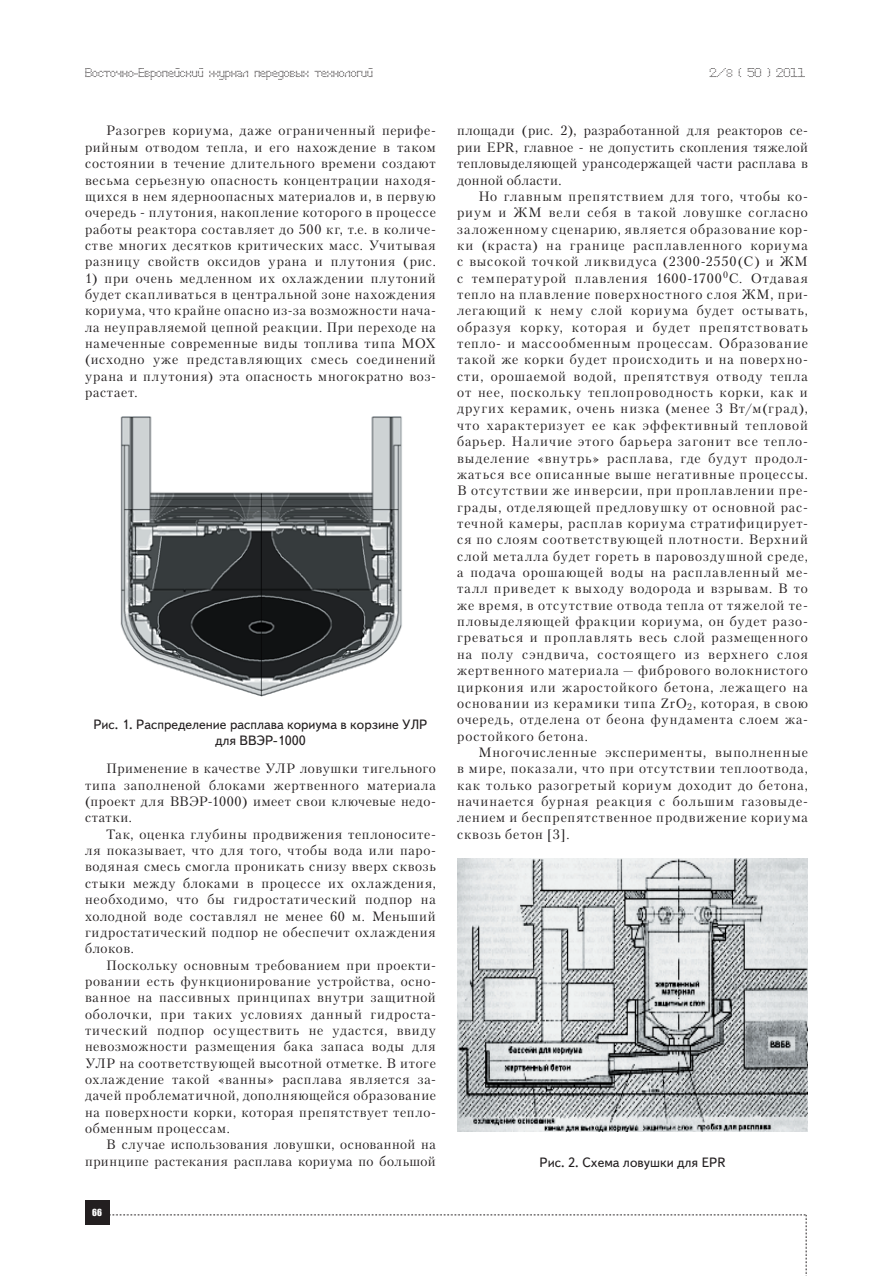
<style>
.page{position:relative;width:893px;height:1276px;background:#fff}
.page>*{position:absolute;margin:0;border:0;box-sizing:border-box;transform-origin:0 0}
.t1{font:13.5px/16.4px "Petersburg C";letter-spacing:.05em;color:#231f20;text-align:justify}
.t2{font:13.5px/16.2px "Text Book C";color:#231f20;text-align:center}
.t3{font:12px "Perfo";letter-spacing:.015em;color:#231f20}
.t4{font:9px "Impact";color:#fff}
.s1{font-size:10.5px}
</style>
<div class="page">
<div style="left:85px;top:1200px;width:24px;height:25px;background:#231f20"></div>
<svg style="left:109px;top:1214px;width:698px;height:62px"></svg>
<img style="left:120px;top:416px;width:282px;height:281px">
<img style="left:457px;top:858px;width:350px;height:273px">
<p class="t3" style="left:85px;top:65px;width:289px">Восточно-Европейский журнал передовых технологий</p>
<p class="t3" style="left:709px;top:65px;width:97px">2/<span class="s1">8</span> ( 50 ) 2011</p>
<p class="t1" style="left:85px;top:122px;width:352px;text-indent:21px">Разогрев кориума, даже ограниченный перифе&shy;рийным отводом тепла, и его нахождение в таком состоянии в течение длительного времени создают весьма серьезную опасность концентрации находя&shy;щихся в нем ядерноопасных материалов и, в первую очередь - плутония, накопление которого в процессе работы реактора составляет до 500 кг, т.е. в количе&shy;стве многих десятков критических масс. Учитывая разницу свойств оксидов урана и плутония (рис.</p>
<p class="t1" style="left:85px;top:270px;width:352px">1) при очень медленном их охлаждении плутоний будет скапливаться в центральной зоне нахождения кориума, что крайне опасно из-за возможности нача&shy;ла неуправляемой цепной реакции. При переходе на намеченные современные виды топлива типа MOX (исходно уже представляющих смесь соединений урана и плутония) эта опасность многократно воз&shy;растает.</p>
<p class="t2" style="left:93px;top:716px;width:336px">Рис. 1. Распределение расплава кориума в корзине УЛР для ВВЭР-1000</p>
<p class="t1" style="left:85px;top:760px;width:352px;text-indent:21px">Применение в качестве УЛР ловушки тигельного типа заполненой блоками жертвенного материала (проект для ВВЭР-1000) имеет свои ключевые недо&shy;статки.</p>
<p class="t1" style="left:85px;top:825px;width:352px;text-indent:21px">Так, оценка глубины продвижения теплоносите&shy;ля показывает, что для того, чтобы вода или паро&shy;водяная смесь смогла проникать снизу вверх сквозь стыки между блоками в процессе их охлаждения, необходимо, что бы гидростатический подпор на холодной воде составлял не менее 60 м. Меньший гидростатический подпор не обеспечит охлаждения блоков.</p>
<p class="t1" style="left:85px;top:956px;width:352px;text-indent:21px">Поскольку основным требованием при проекти&shy;ровании есть функционирование устройства, осно&shy;ванное на пассивных принципах внутри защитной оболочки, при таких условиях данный гидроста&shy;тический подпор осуществить не удастся, ввиду невозможности размещения бака запаса воды для УЛР на соответствующей высотной отметке. В итоге охлаждение такой «ванны» расплава является за&shy;дачей проблематичной, дополняющейся образование на поверхности корки, которая препятствует тепло&shy;обменным процессам.</p>
<p class="t1" style="left:85px;top:1136px;width:352px;text-align:right">В случае использования ловушки, основанной на принципе растекания расплава кориума по большой</p>
<p class="t4" style="left:92px;top:1205px;width:11px">66</p>
<p class="t1" style="left:457px;top:122px;width:352px">площади (рис. 2), разработанной для реакторов се&shy;рии EPR, главное - не допустить скопления тяжелой тепловыделяющей урансодержащей части расплава в донной области.</p>
<p class="t1" style="left:457px;top:188px;width:352px;text-indent:21px">Но главным препятствием для того, чтобы ко&shy;риум и ЖМ вели себя в такой ловушке согласно заложенному сценарию, является образование кор&shy;ки (краста) на границе расплавленного кориума с высокой точкой ликвидуса (2300-2550(С) и ЖМ с температурой плавления 1600-1700<sup>0</sup>С. Отдавая тепло на плавление поверхностного слоя ЖМ, при&shy;легающий к нему слой кориума будет остывать, образуя корку, которая и будет препятствовать тепло- и массообменным процессам. Образование такой же корки будет происходить и на поверхно&shy;сти, орошаемой водой, препятствуя отводу тепла от нее, поскольку теплопроводность корки, как и других керамик, очень низка (менее 3 Вт/м(град), что характеризует ее как эффективный тепловой барьер. Наличие этого барьера загонит все тепло&shy;выделение «внутрь» расплава, где будут продол&shy;жаться все описанные выше негативные процессы.<br>В отсутствии же инверсии, при проплавлении пре&shy;грады, отделяющей предловушку от основной рас&shy;течной камеры, расплав кориума стратифицирует&shy;ся по слоям соответствующей плотности. Верхний слой металла будет гореть в паровоздушной среде, а подача орошающей воды на расплавленный ме&shy;талл приведет к выходу водорода и взрывам. В то же время, в отсутствие отвода тепла от тяжелой те&shy;пловыделяющей фракции кориума, он будет разо&shy;греваться и проплавлять весь слой размещенного на полу сэндвича, состоящего из верхнего слоя жертвенного материала — фибрового волокнистого циркония или жаростойкого бетона, лежащего на основании из керамики типа ZrO<sub>2</sub>, которая, в свою очередь, отделена от беона фундамента слоем жа&shy;ростойкого бетона.</p>
<p class="t1" style="left:457px;top:744px;width:352px;text-indent:21px">Многочисленные эксперименты, выполненные в мире, показали, что при отсутствии теплоотвода, как только разогретый кориум доходит до бетона, начинается бурная реакция с большим газовыде&shy;лением и беспрепятственное продвижение кориума сквозь бетон [3].</p>
<p class="t2" style="left:540px;top:1154px;width:187px">Рис. 2. Схема ловушки для EPR</p>
</div>
